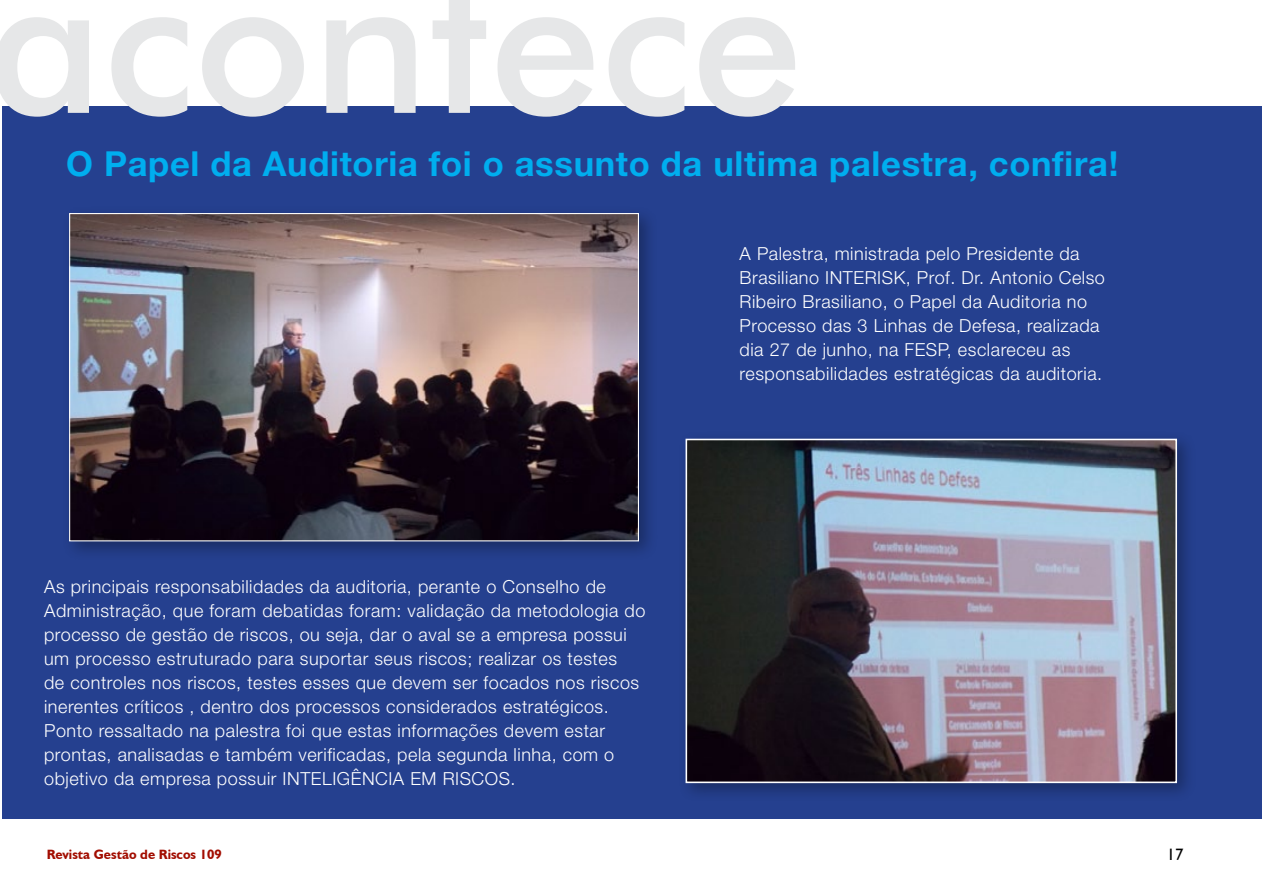
<style>
.page{position:relative;width:1263px;height:893px;background:#fff}
.page>*{position:absolute;margin:0;border:0;box-sizing:border-box;transform-origin:0 0}
.t1{font:500 199.65px "Futura BT";color:#e6e7e8}
.t2{font:700 34.5px "Helvetica Neue LT Std";letter-spacing:.02em;color:#00aeef}
.t3{font:300 18px/24px "Helvetica Neue LT Std";letter-spacing:.03em;color:#fff}
.t4{font:16.5px "Humanist 521 BT";color:#000}
.t5{font:700 13.5px "Humanist 521 BT";color:#a20d00}
</style>
<div class="page">
<div style="left:2px;top:106px;width:1259px;height:713px;background:#25408f"></div>
<div style="left:678px;top:430px;width:518px;height:373px;background:#000;opacity:.3"></div>
<img style="left:688px;top:442px;width:486px;height:338px">
<div style="left:685px;top:439px;width:492px;height:344px;border:2px solid #fff"></div>
<div style="left:61px;top:205px;width:598px;height:356px;background:#000;opacity:.3"></div>
<img style="left:71px;top:215px;width:566px;height:324px">
<h1 class="t1" style="left:-13px;top:-79px;width:817px">acontece</h1>
<h2 class="t2" style="left:66px;top:143px;width:1053px">O Papel da Auditoria foi o assunto da ultima palestra, confira!</h2>
<p class="t3" style="left:44px;top:574px;width:603px">As principais responsabilidades da auditoria, perante o Conselho de Administração, que foram debatidas foram: validação da metodologia do processo de gestão de riscos, ou seja, dar o aval se a empresa possui um processo estruturado para suportar seus riscos; realizar os testes<br>de controles nos riscos, testes esses que devem ser focados nos riscos inerentes críticos , dentro dos processos considerados estratégicos.<br>Ponto ressaltado na palestra foi que estas informações devem estar prontas, analisadas e também verificadas, pela segunda linha, com o objetivo da empresa possuir INTELIGÊNCIA EM RISCOS.</p>
<p class="t3" style="left:739px;top:242px;width:367px">A Palestra, ministrada pelo Presidente da Brasiliano INTERISK, Prof. Dr. Antonio Celso Ribeiro Brasiliano, o Papel da Auditoria no Processo das 3 Linhas de Defesa, realizada dia 27 de junho, na FESP, esclareceu as responsabilidades estratégicas da auditoria.</p>
<p class="t5" style="left:47px;top:846px;width:177px">Revista Gestão de Riscos 109</p>
<p class="t4" style="left:1167px;top:844px;width:18px">17</p>
</div>
